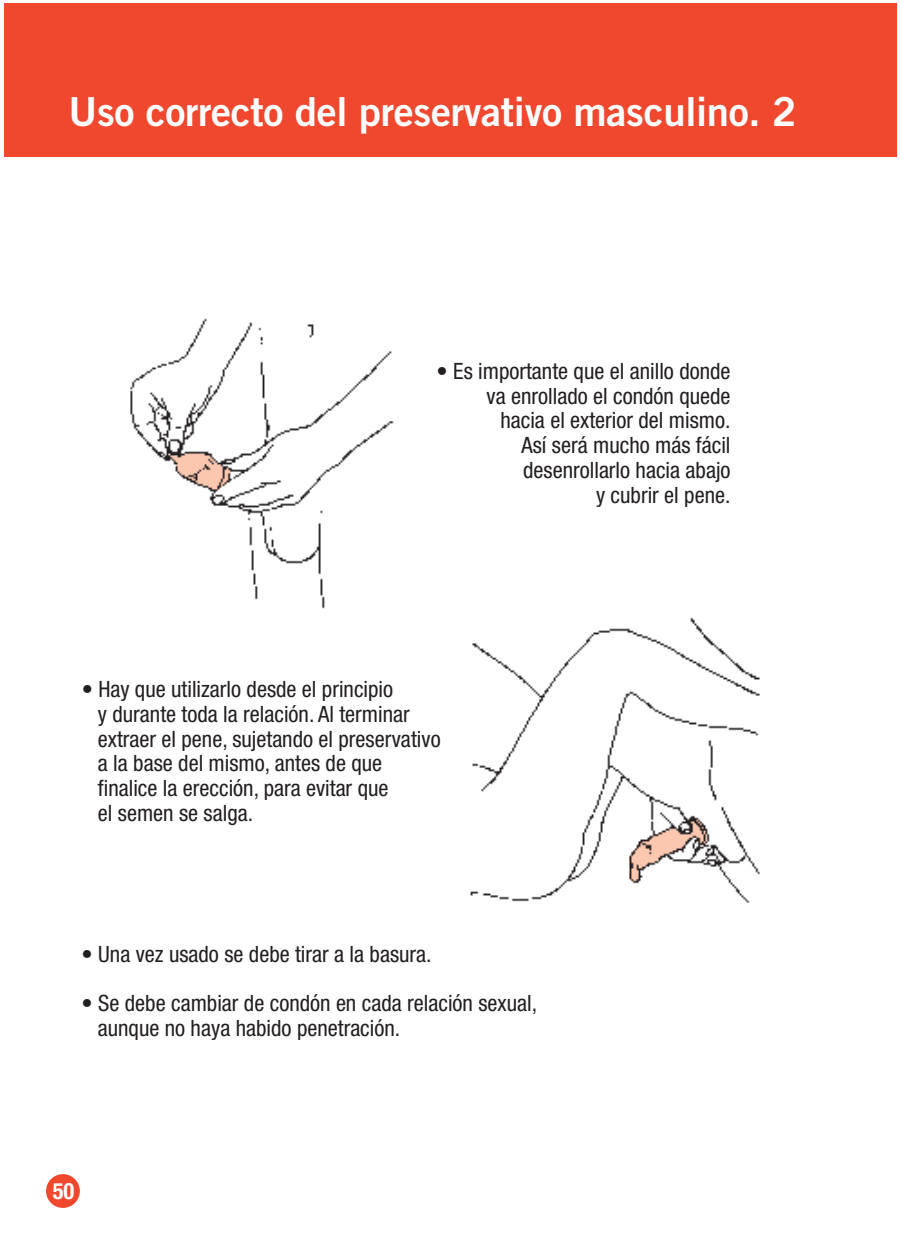
<style>
.page{position:relative;width:900px;height:1255px;background:#fff}
.page>*{position:absolute;margin:0;border:0;box-sizing:border-box;transform-origin:0 0}
.t1{font:40px "Trade Gothic Bold Two";letter-spacing:-.01em;color:#fff}
.t2{font:condensed 22.5px/24.8px "Helvetica Neue";color:#231f20}
.t3{font:700 condensed 22.5px "Helvetica Neue";color:#fff}
</style>
<div class="page">
<div style="left:4px;top:4px;width:892px;height:153px;background:#ef482e"></div>
<img style="left:130px;top:318px;width:264px;height:291px">
<img style="left:470px;top:617px;width:290px;height:286px">
<div style="left:46px;top:1173px;width:34px;height:34px;background:#ef482e;border-radius:50%"></div>
<h1 class="t1" style="left:69px;top:97px;width:730px">Uso correcto del preservativo masculino. 2</h1>
<p class="t2" style="left:437px;top:360px;width:295px;text-align:right">• Es importante que el anillo donde va enrollado el condón quede hacia el exterior del mismo.<br>Así será mucho más fácil desenrollarlo hacia abajo<br>y cubrir el pene.</p>
<p class="t2" style="left:98px;top:678px;width:344px;text-indent:-16px">• Hay que utilizarlo desde el principio<br>y durante toda la relación. Al terminar extraer el pene, sujetando el preservativo a la base del mismo, antes de que finalice la erección, para evitar que<br>el semen se salga.</p>
<p class="t2" style="left:82px;top:943px;width:352px">• Una vez usado se debe tirar a la basura.</p>
<p class="t2" style="left:98px;top:992px;width:441px;text-indent:-16px">• Se debe cambiar de condón en cada relación sexual, aunque no haya habido penetración.</p>
<p class="t3" style="left:53px;top:1182px;width:23px">50</p>
</div>
